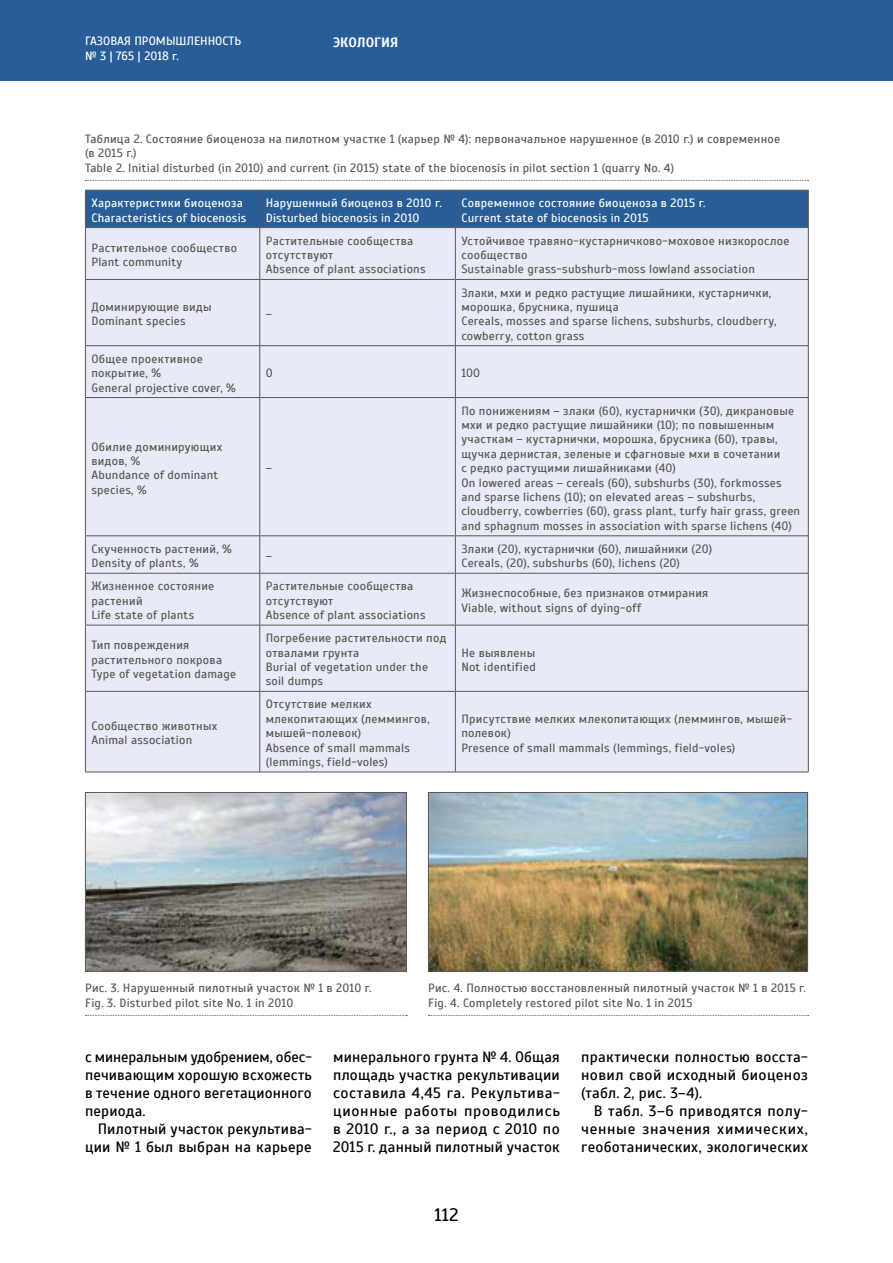
<style>
.page{position:relative;width:893px;height:1263px;background:#fff}
.page>*{position:absolute;margin:0;border:0;box-sizing:border-box;transform-origin:0 0}
.t1{font:18px "Scada";color:#000}
.t2{font:15px/18px "Scada";letter-spacing:.015em;color:#000;text-align:justify}
.t3{font:700 13.5px "Scada";color:#fff}
.t4{font:12px/14.4px "Scada";letter-spacing:.02em;color:#5b5753}
.t5{font:12px/14.4px "Scada";letter-spacing:.02em;color:#fff}
.t6{font:12px/14.4px "Scada";color:#fff}
</style>
<div class="page">
<div style="left:0;top:0;width:893px;height:81px;background:#295d97"></div>
<svg style="left:85px;top:180px;width:723px;height:1px"></svg>
<div style="left:86px;top:191px;width:722px;height:36px;background:#295d97"></div>
<div style="left:86px;top:228px;width:722px;height:544px;background:#e7ebf7"></div>
<hr style="left:85px;top:228px;width:1px;height:51px;background:#5b5753">
<hr style="left:259px;top:228px;width:1px;height:51px;background:#5b5753">
<hr style="left:455px;top:228px;width:1px;height:51px;background:#5b5753">
<hr style="left:808px;top:228px;width:1px;height:51px;background:#5b5753">
<hr style="left:85px;top:279px;width:175px;height:1px;background:#5b5753">
<hr style="left:85px;top:280px;width:1px;height:65px;background:#5b5753">
<hr style="left:260px;top:279px;width:195px;height:1px;background:#5b5753">
<hr style="left:259px;top:280px;width:1px;height:65px;background:#5b5753">
<hr style="left:455px;top:279px;width:354px;height:1px;background:#5b5753">
<hr style="left:455px;top:280px;width:1px;height:65px;background:#5b5753">
<hr style="left:808px;top:280px;width:1px;height:65px;background:#5b5753">
<hr style="left:85px;top:345px;width:175px;height:1px;background:#5b5753">
<hr style="left:85px;top:346px;width:1px;height:51px;background:#5b5753">
<hr style="left:260px;top:345px;width:195px;height:1px;background:#5b5753">
<hr style="left:259px;top:346px;width:1px;height:51px;background:#5b5753">
<hr style="left:455px;top:345px;width:354px;height:1px;background:#5b5753">
<hr style="left:455px;top:346px;width:1px;height:51px;background:#5b5753">
<hr style="left:808px;top:346px;width:1px;height:51px;background:#5b5753">
<hr style="left:85px;top:397px;width:175px;height:1px;background:#5b5753">
<hr style="left:85px;top:398px;width:1px;height:137px;background:#5b5753">
<hr style="left:260px;top:397px;width:195px;height:1px;background:#5b5753">
<hr style="left:259px;top:398px;width:1px;height:137px;background:#5b5753">
<hr style="left:455px;top:397px;width:354px;height:1px;background:#5b5753">
<hr style="left:455px;top:398px;width:1px;height:137px;background:#5b5753">
<hr style="left:808px;top:398px;width:1px;height:137px;background:#5b5753">
<hr style="left:85px;top:535px;width:175px;height:1px;background:#5b5753">
<hr style="left:85px;top:536px;width:1px;height:37px;background:#5b5753">
<hr style="left:260px;top:535px;width:195px;height:1px;background:#5b5753">
<hr style="left:259px;top:536px;width:1px;height:37px;background:#5b5753">
<hr style="left:455px;top:535px;width:354px;height:1px;background:#5b5753">
<hr style="left:455px;top:536px;width:1px;height:37px;background:#5b5753">
<hr style="left:808px;top:536px;width:1px;height:37px;background:#5b5753">
<hr style="left:85px;top:573px;width:175px;height:1px;background:#5b5753">
<hr style="left:85px;top:574px;width:1px;height:51px;background:#5b5753">
<hr style="left:260px;top:573px;width:195px;height:1px;background:#5b5753">
<hr style="left:259px;top:574px;width:1px;height:51px;background:#5b5753">
<hr style="left:455px;top:573px;width:354px;height:1px;background:#5b5753">
<hr style="left:455px;top:574px;width:1px;height:51px;background:#5b5753">
<hr style="left:808px;top:574px;width:1px;height:51px;background:#5b5753">
<hr style="left:85px;top:625px;width:175px;height:1px;background:#5b5753">
<hr style="left:85px;top:625px;width:1px;height:66px;background:#5b5753">
<hr style="left:260px;top:625px;width:195px;height:1px;background:#5b5753">
<hr style="left:259px;top:625px;width:1px;height:66px;background:#5b5753">
<hr style="left:455px;top:625px;width:354px;height:1px;background:#5b5753">
<hr style="left:455px;top:625px;width:1px;height:66px;background:#5b5753">
<hr style="left:808px;top:625px;width:1px;height:66px;background:#5b5753">
<hr style="left:85px;top:691px;width:175px;height:1px;background:#5b5753">
<hr style="left:85px;top:692px;width:1px;height:80px;background:#5b5753">
<hr style="left:85px;top:772px;width:175px;height:1px;background:#5b5753">
<hr style="left:260px;top:691px;width:195px;height:1px;background:#5b5753">
<hr style="left:259px;top:692px;width:1px;height:80px;background:#5b5753">
<hr style="left:260px;top:772px;width:195px;height:1px;background:#5b5753">
<hr style="left:455px;top:691px;width:354px;height:1px;background:#5b5753">
<hr style="left:455px;top:692px;width:1px;height:80px;background:#5b5753">
<hr style="left:808px;top:692px;width:1px;height:80px;background:#5b5753">
<hr style="left:455px;top:772px;width:354px;height:1px;background:#5b5753">
<hr style="left:85px;top:190px;width:175px;height:1px;background:#5b5753">
<hr style="left:85px;top:191px;width:1px;height:36px;background:#5b5753">
<hr style="left:85px;top:227px;width:175px;height:1px;background:#5b5753">
<hr style="left:260px;top:190px;width:195px;height:1px;background:#5b5753">
<hr style="left:259px;top:191px;width:1px;height:36px;background:#5b5753">
<hr style="left:260px;top:227px;width:195px;height:1px;background:#5b5753">
<hr style="left:455px;top:190px;width:354px;height:1px;background:#5b5753">
<hr style="left:455px;top:191px;width:1px;height:36px;background:#5b5753">
<hr style="left:808px;top:191px;width:1px;height:36px;background:#5b5753">
<hr style="left:455px;top:227px;width:354px;height:1px;background:#5b5753">
<img style="left:87px;top:794px;width:318px;height:176px">
<div style="left:85px;top:792px;width:322px;height:180px;border:1px solid #5b5753"></div>
<img style="left:430px;top:794px;width:376px;height:176px">
<div style="left:428px;top:792px;width:380px;height:180px;border:1px solid #5b5753"></div>
<svg style="left:85px;top:1015px;width:322px;height:1px"></svg>
<svg style="left:428px;top:1015px;width:380px;height:1px"></svg>
<p class="t6" style="left:85px;top:34px;width:158px">ГАЗОВАЯ ПРОМЫШЛЕННОСТЬ № 3 | 765 | 2018 г.</p>
<p class="t3" style="left:333px;top:34px;width:67px">ЭКОЛОГИЯ</p>
<p class="t4" style="left:85px;top:132px;width:697px">Таблица 2. Состояние биоценоза на пилотном участке 1 (карьер № 4): первоначальное нарушенное (в 2010 г.) и современное (в 2015 г.)<br>Table 2. Initial disturbed (in 2010) and current (in 2015) state of the biocenosis in pilot section 1 (quarry No. 4)</p>
<p class="t5" style="left:91px;top:196px;width:157px">Характеристики биоценоза<br>Characteristics of biocenosis</p>
<p class="t5" style="left:266px;top:196px;width:177px">Нарушенный биоценоз в 2010 г.<br>Disturbed biocenosis in 2010</p>
<p class="t5" style="left:461px;top:196px;width:246px">Современное состояние биоценоза в 2015 г.<br>Current state of biocenosis in 2015</p>
<p class="t4" style="left:91px;top:241px;width:147px">Растительное сообщество<br>Plant community</p>
<p class="t4" style="left:266px;top:233px;width:161px">Растительные сообщества отсутствуют<br>Absence of plant associations</p>
<p class="t4" style="left:461px;top:233px;width:330px">Устойчивое травяно-кустарничково-моховое низкорослое сообщество<br>Sustainable grass-subshurb-moss lowland association</p>
<p class="t4" style="left:91px;top:300px;width:122px">Доминирующие виды<br>Dominant species</p>
<p class="t4" style="left:266px;top:307px;width:8px">–</p>
<p class="t4" style="left:461px;top:285px;width:317px">Злаки, мхи и редко растущие лишайники, кустарнички, морошка, брусника, пушица<br>Cereals, mosses and sparse lichens, subshurbs, cloudberry, cowberry, cotton grass</p>
<p class="t4" style="left:91px;top:352px;width:146px">Общее проективное покрытие, %<br>General projective cover, %</p>
<p class="t4" style="left:91px;top:439px;width:132px">Обилие доминирующих видов, %<br>Abundance of dominant species, %</p>
<p class="t4" style="left:266px;top:366px;width:8px">0</p>
<p class="t4" style="left:461px;top:366px;width:20px">100</p>
<p class="t4" style="left:266px;top:461px;width:8px">–</p>
<p class="t4" style="left:461px;top:403px;width:340px">По понижениям – злаки (60), кустарнички (30), дикрановые мхи и редко растущие лишайники (10); по повышенным участкам – кустарнички, морошка, брусника (60), травы, щучка дернистая, зеленые и сфагновые мхи в сочетании<br>с редко растущими лишайниками (40)<br>On lowered areas – cereals (60), subshurbs (30), forkmosses and sparse lichens (10); on elevated areas – subshurbs, cloudberry, cowberries (60), grass plant, turfy hair grass, green and sphagnum mosses in association with sparse lichens (40)</p>
<p class="t4" style="left:91px;top:542px;width:142px">Скученность растений, %<br>Density of plants, %</p>
<p class="t4" style="left:266px;top:549px;width:8px">–</p>
<p class="t4" style="left:461px;top:542px;width:252px">Злаки (20), кустарнички (60), лишайники (20)<br>Cereals, (20), subshurbs (60), lichens (20)</p>
<p class="t4" style="left:91px;top:579px;width:124px">Жизненное состояние растений<br>Life state of plants</p>
<p class="t4" style="left:266px;top:579px;width:161px">Растительные сообщества отсутствуют<br>Absence of plant associations</p>
<p class="t4" style="left:461px;top:586px;width:249px">Жизнеспособные, без признаков отмирания<br>Viable, without signs of dying-off</p>
<p class="t4" style="left:91px;top:638px;width:146px">Тип повреждения растительного покрова<br>Type of vegetation damage</p>
<p class="t4" style="left:266px;top:631px;width:182px">Погребение растительности под отвалами грунта<br>Burial of vegetation under the soil dumps</p>
<p class="t4" style="left:461px;top:645px;width:76px">Не выявлены<br>Not identified</p>
<p class="t4" style="left:91px;top:719px;width:128px">Сообщество животных<br>Animal association</p>
<p class="t4" style="left:266px;top:697px;width:165px">Отсутствие мелких млекопитающих (леммингов, мышей-полевок)<br>Absence of small mammals (lemmings, field-voles)</p>
<p class="t4" style="left:461px;top:712px;width:332px">Присутствие мелких млекопитающих (леммингов, мышей&shy;полевок)<br>Presence of small mammals (lemmings, field-voles)</p>
<p class="t4" style="left:85px;top:981px;width:288px">Рис. 3. Нарушенный пилотный участок № 1 в 2010 г.<br>Fig. 3. Disturbed pilot site No. 1 in 2010</p>
<p class="t4" style="left:428px;top:981px;width:379px">Рис. 4. Полностью восстановленный пилотный участок № 1 в 2015 г.<br>Fig. 4. Completely restored pilot site No. 1 in 2015</p>
<p class="t2" style="left:85px;top:1048px;width:228px">с минеральным удобрением, обес&shy;печивающим хорошую всхожесть в течение одного вегетационного периода.</p>
<p class="t2" style="left:85px;top:1120px;width:228px;text-align:right">Пилотный участок рекультива&shy;ции № 1 был выбран на карьере</p>
<p class="t2" style="left:333px;top:1048px;width:228px">минерального грунта № 4. Общая площадь участка рекультивации составила 4,45 га. Рекультива&shy;ционные работы проводились в 2010 г., а за период с 2010 по 2015 г. данный пилотный участок</p>
<p class="t2" style="left:581px;top:1048px;width:228px">практически полностью восста&shy;новил свой исходный биоценоз (табл. 2, рис. 3–4).</p>
<p class="t2" style="left:581px;top:1102px;width:228px;text-indent:13px">В табл. 3–6 приводятся полу&shy;ченные значения химических, геоботанических, экологических</p>
<h1 class="t1" style="left:434px;top:1204px;width:25px">112</h1>
</div>
